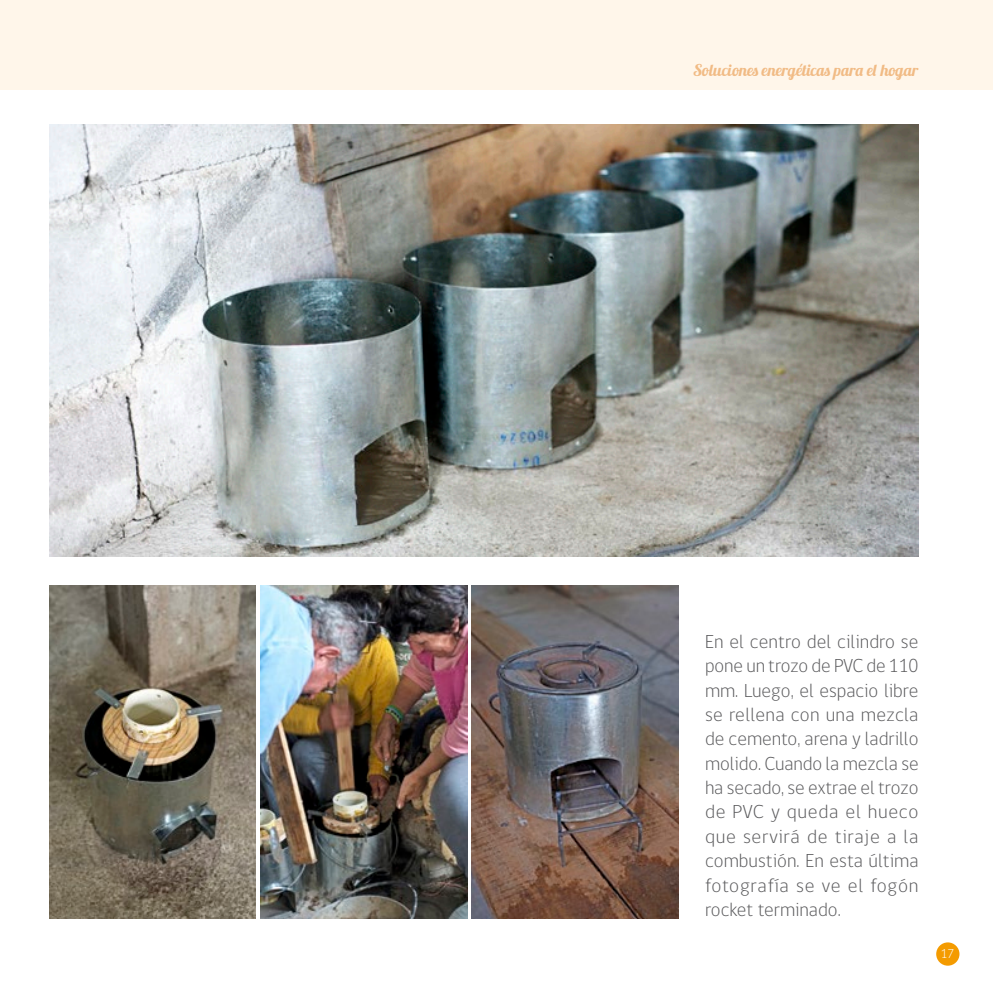
<style>
.page{position:relative;width:993px;height:993px;background:#fff}
.page>*{position:absolute;margin:0;border:0;box-sizing:border-box;transform-origin:0 0}
.t1{font:300 19.25px/24.3px "gob CL";color:#58585a;text-align:justify}
.t2{font:16.28px "Lobster 1.3";color:#f1bb85}
.t3{font:300 13.12px "gob CL";color:#fff}
</style>
<div class="page">
<div style="left:0;top:0;width:992px;height:89px;background:#fff6ea"></div>
<div style="left:935px;top:942px;width:24px;height:23px;background:#f49b00;border-radius:50%"></div>
<img style="left:50px;top:585px;width:206px;height:333px">
<img style="left:261px;top:585px;width:206px;height:333px">
<img style="left:471px;top:585px;width:207px;height:333px">
<img style="left:50px;top:124px;width:868px;height:432px">
<p class="t2" style="left:692px;top:60px;width:227px">Soluciones energéticas para el hogar</p>
<p class="t1" style="left:704px;top:629px;width:215px">En el centro del cilindro se pone un trozo de PVC de 110 mm. Luego, el espacio libre se rellena con una mezcla de cemento, arena y ladrillo molido. Cuando la mezcla se ha secado, se extrae el trozo de PVC y queda el hueco que servirá de tiraje a la combustión. En esta última fotografía se ve el fogón rocket terminado.</p>
<p class="t3" style="left:940px;top:944px;width:15px">17</p>
</div>
